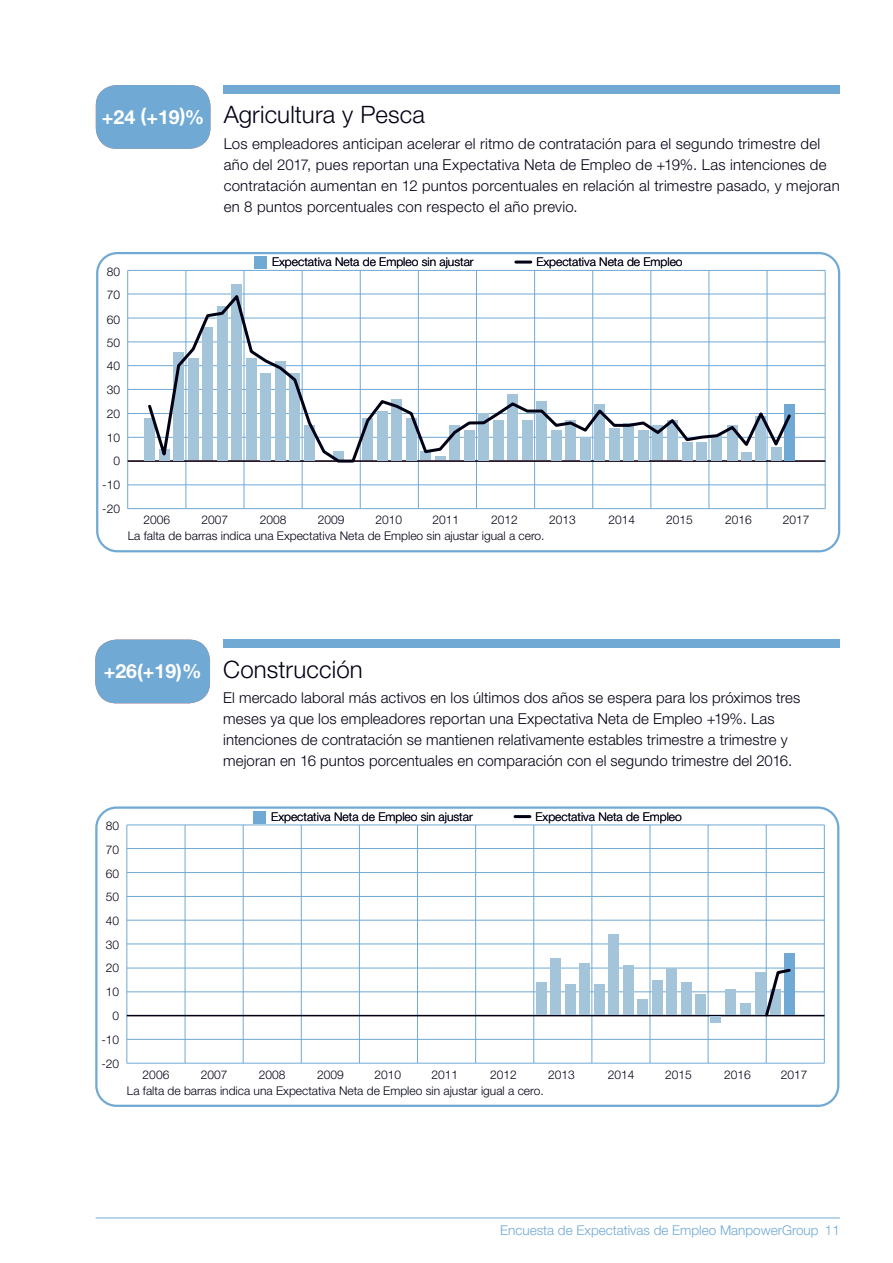
<style>
.page{position:relative;width:893px;height:1263px;background:#fff}
.page>*{position:absolute;margin:0;border:0;box-sizing:border-box;transform-origin:0 0}
.t1{font:300 24px "Helvetica Neue LT Std";letter-spacing:.005em;color:#000015}
.t2{font:700 19.5px "Helvetica Neue LT Std";color:#fff}
.t3{font:300 15px/21px "Helvetica Neue LT Std";letter-spacing:.01em;color:#000015}
.t4{font:300 13.5px "Helvetica Neue LT Std";color:#70a9d4}
.t5{font:300 12px/23.7px "Helvetica Neue LT Std";color:#000015;text-align:right}
</style>
<div class="page">
<hr style="left:96px;top:1217px;width:744px;height:1px;background:#70a9d4">
<svg style="left:96px;top:252px;width:744px;height:300px"></svg>
<hr style="left:516px;top:261px;width:15px;height:3px;background:#000015">
<div style="left:254px;top:256px;width:12px;height:13px;background:#70a9d4"></div>
<div style="left:784px;top:404px;width:10px;height:56px;background:#70a9d4"></div>
<div style="left:232px;top:285px;width:10px;height:175px;background:#a4c4d9"></div>
<div style="left:144px;top:418px;width:11px;height:42px;background:#a4c4d9"></div>
<svg style="left:146px;top:290px;width:647px;height:177px"></svg>
<div style="left:224px;top:85px;width:616px;height:9px;background:#70a9d4"></div>
<div style="left:96px;top:85px;width:114px;height:64px;background:#70a9d4"></div>
<svg style="left:95px;top:806px;width:744px;height:301px"></svg>
<hr style="left:515px;top:815px;width:15px;height:3px;background:#000015">
<div style="left:253px;top:811px;width:13px;height:12px;background:#70a9d4"></div>
<div style="left:536px;top:982px;width:10px;height:33px;background:#a4c4d9"></div>
<div style="left:550px;top:958px;width:11px;height:57px;background:#a4c4d9"></div>
<div style="left:565px;top:985px;width:10px;height:30px;background:#a4c4d9"></div>
<div style="left:579px;top:963px;width:11px;height:52px;background:#a4c4d9"></div>
<div style="left:594px;top:985px;width:10px;height:30px;background:#a4c4d9"></div>
<div style="left:608px;top:934px;width:11px;height:81px;background:#a4c4d9"></div>
<div style="left:623px;top:965px;width:10px;height:50px;background:#a4c4d9"></div>
<div style="left:637px;top:999px;width:11px;height:16px;background:#a4c4d9"></div>
<div style="left:666px;top:968px;width:11px;height:47px;background:#a4c4d9"></div>
<div style="left:652px;top:980px;width:10px;height:35px;background:#a4c4d9"></div>
<div style="left:681px;top:982px;width:10px;height:33px;background:#a4c4d9"></div>
<div style="left:695px;top:994px;width:10px;height:21px;background:#a4c4d9"></div>
<div style="left:710px;top:1016px;width:11px;height:7px;background:#a4c4d9"></div>
<div style="left:725px;top:989px;width:10px;height:26px;background:#a4c4d9"></div>
<div style="left:740px;top:1004px;width:10px;height:11px;background:#a4c4d9"></div>
<div style="left:755px;top:973px;width:10px;height:42px;background:#a4c4d9"></div>
<div style="left:784px;top:953px;width:10px;height:62px;background:#70a9d4"></div>
<svg style="left:763px;top:967px;width:30px;height:51px"></svg>
<div style="left:223px;top:639px;width:617px;height:9px;background:#70a9d4"></div>
<svg style="left:95px;top:639px;width:115px;height:64px;background:#78add5"></svg>
<h2 class="t2" style="left:102px;top:105px;width:104px">+24 (+19)%</h2>
<p class="t5" style="left:107px;top:259px;width:15px">80</p>
<p class="t5" style="left:107px;top:283px;width:15px">70</p>
<p class="t5" style="left:107px;top:307px;width:15px">60</p>
<p class="t5" style="left:107px;top:330px;width:15px">50</p>
<p class="t5" style="left:102px;top:354px;width:19px">40<br>30<br>20<br>10<br>0 -10 -20</p>
<h1 class="t1" style="left:224px;top:100px;width:203px">Agricultura y Pesca</h1>
<p class="t3" style="left:224px;top:133px;width:618px">Los empleadores anticipan acelerar el ritmo de contratación para el segundo trimestre del año del 2017, pues reportan una Expectativa Neta de Empleo de +19%. Las intenciones de contratación aumentan en 12 puntos porcentuales en relación al trimestre pasado, y mejoran en 8 puntos porcentuales con respecto el año previo.</p>
<p class="t5" style="left:272px;top:250px;width:203px">Expectativa Neta de Empleo sin ajustar</p>
<p class="t5" style="left:536px;top:250px;width:148px">Expectativa Neta de Empleo</p>
<p class="t5" style="left:143px;top:508px;width:28px">2006</p>
<p class="t5" style="left:202px;top:508px;width:28px">2007</p>
<p class="t5" style="left:260px;top:508px;width:28px">2008</p>
<p class="t5" style="left:318px;top:508px;width:28px">2009</p>
<p class="t5" style="left:375px;top:508px;width:28px">2010</p>
<p class="t5" style="left:432px;top:508px;width:28px">2011</p>
<p class="t5" style="left:491px;top:508px;width:28px">2012</p>
<p class="t5" style="left:549px;top:508px;width:28px">2013</p>
<p class="t5" style="left:608px;top:508px;width:28px">2014</p>
<p class="t5" style="left:666px;top:508px;width:28px">2015</p>
<p class="t5" style="left:128px;top:524px;width:418px">La falta de barras indica una Expectativa Neta de Empleo sin ajustar igual a cero.</p>
<p class="t5" style="left:725px;top:508px;width:28px">2016</p>
<p class="t5" style="left:783px;top:508px;width:28px">2017</p>
<h2 class="t2" style="left:104px;top:659px;width:99px">+26(+19)%</h2>
<p class="t5" style="left:106px;top:814px;width:15px">80</p>
<p class="t5" style="left:106px;top:837px;width:15px">70</p>
<p class="t5" style="left:106px;top:862px;width:15px">60</p>
<p class="t5" style="left:106px;top:885px;width:15px">50</p>
<p class="t5" style="left:101px;top:908px;width:19px">40<br>30<br>20<br>10<br>0 -10 -20</p>
<h1 class="t1" style="left:223px;top:655px;width:141px">Construcción</h1>
<p class="t3" style="left:223px;top:687px;width:579px">El mercado laboral más activos en los últimos dos años se espera para los próximos tres meses ya que los empleadores reportan una Expectativa Neta de Empleo +19%. Las intenciones de contratación se mantienen relativamente estables trimestre a trimestre y mejoran en 16 puntos porcentuales en comparación con el segundo trimestre del 2016.</p>
<p class="t5" style="left:271px;top:804px;width:203px">Expectativa Neta de Empleo sin ajustar</p>
<p class="t5" style="left:535px;top:804px;width:148px">Expectativa Neta de Empleo</p>
<p class="t5" style="left:143px;top:1062px;width:28px">2006</p>
<p class="t5" style="left:201px;top:1062px;width:28px">2007</p>
<p class="t5" style="left:259px;top:1062px;width:28px">2008</p>
<p class="t5" style="left:317px;top:1062px;width:28px">2009</p>
<p class="t5" style="left:374px;top:1062px;width:28px">2010</p>
<p class="t5" style="left:431px;top:1062px;width:28px">2011</p>
<p class="t5" style="left:490px;top:1062px;width:28px">2012</p>
<p class="t5" style="left:548px;top:1062px;width:28px">2013</p>
<p class="t5" style="left:608px;top:1062px;width:28px">2014</p>
<p class="t5" style="left:665px;top:1062px;width:28px">2015</p>
<p class="t5" style="left:127px;top:1078px;width:418px">La falta de barras indica una Expectativa Neta de Empleo sin ajustar igual a cero.</p>
<p class="t5" style="left:724px;top:1062px;width:28px">2016</p>
<p class="t5" style="left:781px;top:1062px;width:28px">2017</p>
<p class="t4" style="left:500px;top:1222px;width:341px">Encuesta de Expectativas de Empleo ManpowerGroup 11</p>
</div>
